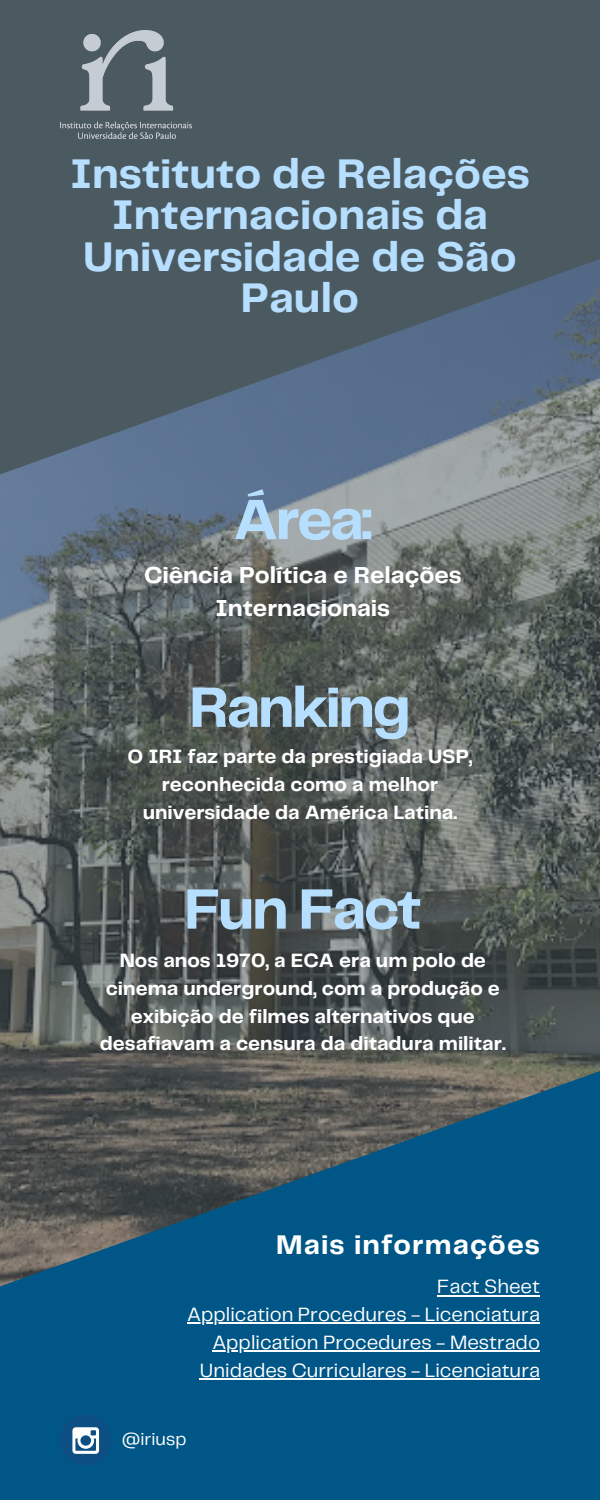
<style>
.page{position:relative;width:600px;height:1500px;background:#fff}
.page>*{position:absolute;margin:0;border:0;box-sizing:border-box;transform-origin:0 0}
.t1{font:700 59px "Telegraf";letter-spacing:-.045em;color:#b6deff}
.t2{font:700 43px/41.2px "Telegraf";color:#b6deff;text-align:center}
.t3{font:700 28px "Telegraf";letter-spacing:.04em;color:#fff}
.t4{font:700 24px/33px "Telegraf";color:#fff;text-align:center}
.t5{font:700 20px/27.8px "Telegraf";color:#fff;text-align:center}
.t6{font:20px/27.8px "Telegraf";color:#fff;text-align:right}
.t7{font:18px "Telegraf";color:#fff}
</style>
<div class="page">
<img style="left:0;top:253px;width:600px;height:1044px">
<div style="left:0;top:1378px;width:600px;height:122px;background:#005686"></div>
<svg style="left:0;top:1071px;width:599px;height:309px;background:#205774"></svg>
<svg style="left:1px;top:158px;width:599px;height:316px;background:#526370"></svg>
<div style="left:0;top:0;width:600px;height:158px;background:#4b5a61"></div>
<div style="left:60px;top:1414px;width:51px;height:51px;background:#0d4f83;border-radius:50%"></div>
<svg style="left:72px;top:1427px;width:27px;height:27px"></svg>
<img style="left:60px;top:31px;width:131px;height:108px">
<hr style="left:437px;top:1295px;width:103px;height:1px;background:#fff">
<hr style="left:187px;top:1323px;width:353px;height:1px;background:#fff">
<hr style="left:212px;top:1350px;width:328px;height:2px;background:#fff">
<hr style="left:200px;top:1378px;width:340px;height:2px;background:#fff">
<h2 class="t2" style="left:70px;top:156px;width:461px">Instituto de Relações<br>Internacionais da<br>Universidade de São<br>Paulo</h2>
<h1 class="t1" style="left:233px;top:494px;width:140px">Área:</h1>
<p class="t4" style="left:144px;top:560px;width:319px">Ciência Política e Relações<br>Internacionais</p>
<h1 class="t1" style="left:189px;top:682px;width:223px">Ranking</h1>
<p class="t5" style="left:128px;top:744px;width:346px">O IRI faz parte da prestigiada USP, reconhecida como a melhor universidade da América Latina.</p>
<h1 class="t1" style="left:184px;top:884px;width:239px">Fun Fact</h1>
<p class="t5" style="left:100px;top:948px;width:407px">Nos anos 1970, a ECA era um polo de cinema underground, com a produção e exibição de filmes alternativos que desafiavam a censura da ditadura militar.</p>
<h3 class="t3" style="left:276px;top:1233px;width:265px">Mais informações</h3>
<p class="t6" style="left:187px;top:1274px;width:354px">Fact Sheet<br>Application Procedures - Licenciatura<br>Application Procedures - Mestrado<br>Unidades Curriculares - Licenciatura</p>
<p class="t7" style="left:122px;top:1431px;width:66px">@iriusp</p>
</div>
